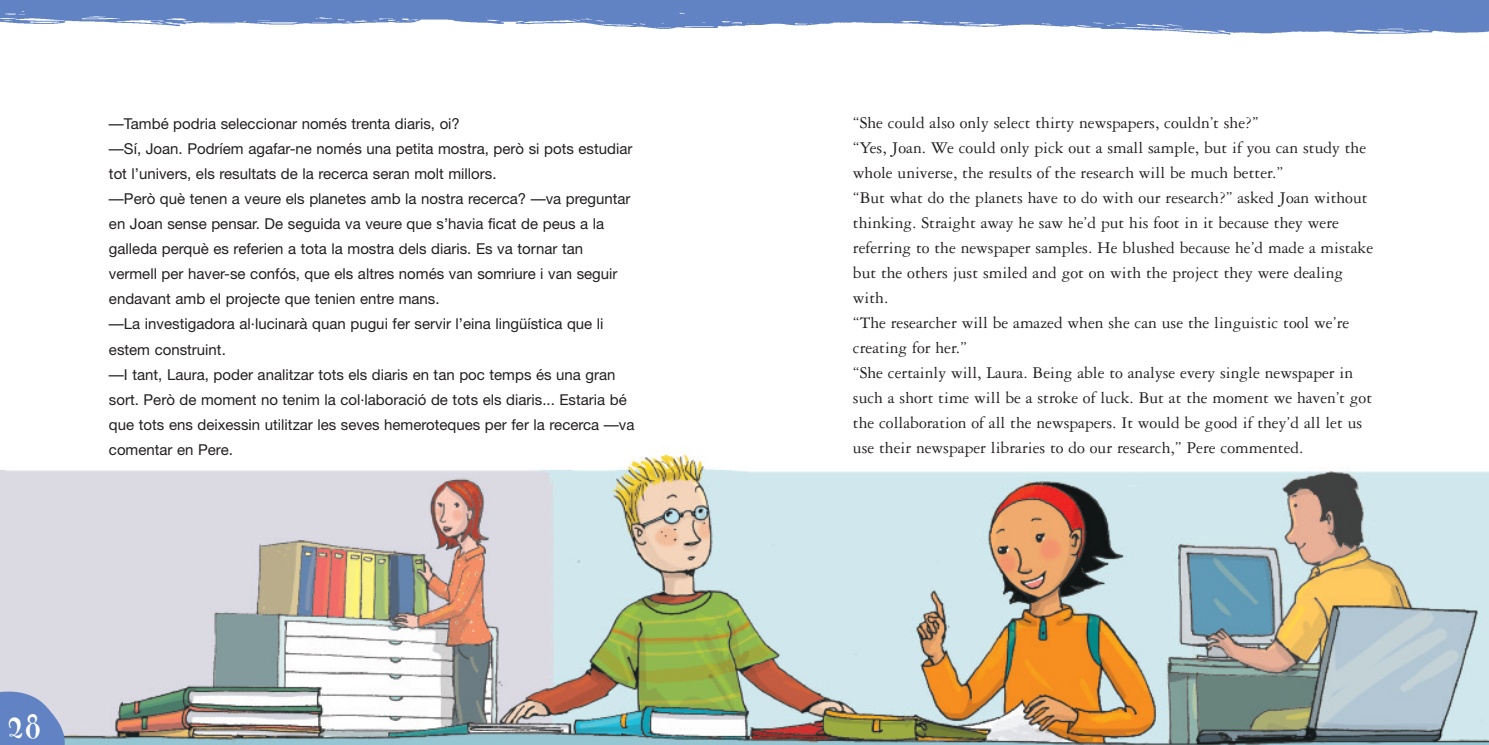
<style>
.page{position:relative;width:1489px;height:745px;background:#fff}
.page>*{position:absolute;margin:0;border:0;box-sizing:border-box;transform-origin:0 0}
.t1{font:700 38.88px "Fontesque";color:#fff}
.t2{font:17.5px/25px "Garamond Three";color:#231f20}
.t3{font:15px/25px "Helvetica Neue";color:#231f20}
</style>
<div class="page">
<img style="left:0;top:454px;width:1488px;height:290px">
<img style="left:744px;top:0;width:744px;height:35px">
<img style="left:0;top:0;width:744px;height:29px">
<img style="left:0;top:691px;width:65px;height:53px">
<p class="t3" style="left:109px;top:113px;width:527px">—També podria seleccionar només trenta diaris, oi?<br>—Sí, Joan. Podríem agafar-ne només una petita mostra, però si pots estudiar tot l’univers, els resultats de la recerca seran molt millors.<br>—Però què tenen a veure els planetes amb la nostra recerca? —va preguntar en Joan sense pensar. De seguida va veure que s’havia ficat de peus a la galleda perquè es referien a tota la mostra dels diaris. Es va tornar tan vermell per haver-se confós, que els altres només van somriure i van seguir endavant amb el projecte que tenien entre mans.<br>—La investigadora al·lucinarà quan pugui fer servir l’eina lingüística que li estem construint.<br>—I tant, Laura, poder analitzar tots els diaris en tan poc temps és una gran sort. Però de moment no tenim la col·laboració de tots els diaris... Estaria bé que tots ens deixessin utilitzar les seves hemeroteques per fer la recerca —va comentar en Pere.</p>
<h1 class="t1" style="left:8px;top:700px;width:34px">28</h1>
<p class="t2" style="left:852px;top:111px;width:521px">“She could also only select thirty newspapers, couldn’t she?’’<br>“Yes, Joan. We could only pick out a small sample, but if you can study the whole universe, the results of the research will be much better.’’<br>“But what do the planets have to do with our research?’’ asked Joan without thinking. Straight away he saw he’d put his foot in it because they were referring to the newspaper samples. He blushed because he’d made a mistake but the others just smiled and got on with the project they were dealing with.<br>“The researcher will be amazed when she can use the linguistic tool we’re creating for her.’’<br>“She certainly will, Laura. Being able to analyse every single newspaper in such a short time will be a stroke of luck. But at the moment we haven’t got the collaboration of all the newspapers. It would be good if they’d all let us use their newspaper libraries to do our research,’’ Pere commented.</p>
</div>
